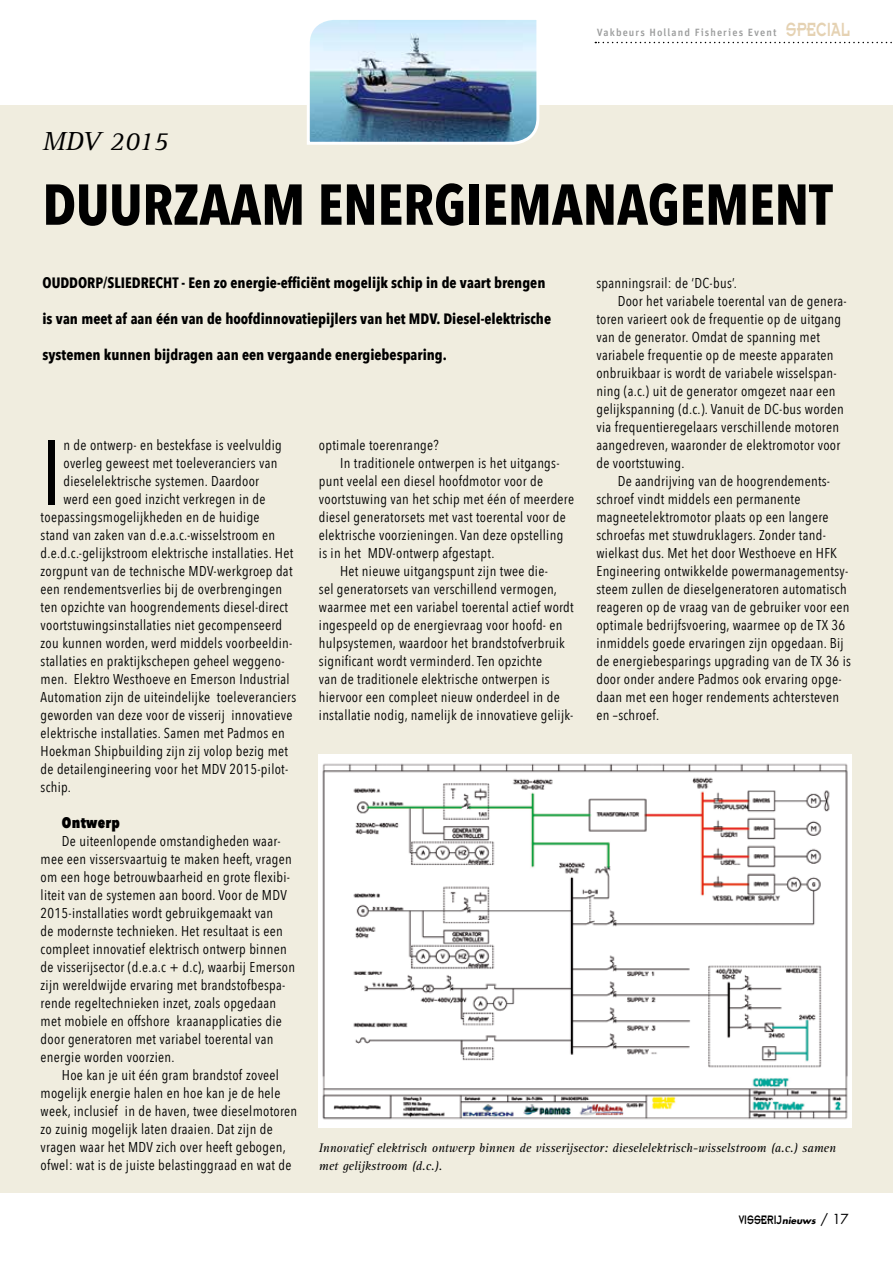
<style>
.page{position:relative;width:893px;height:1263px;background:#fff}
.page>*{position:absolute;margin:0;border:0;box-sizing:border-box;transform-origin:0 0}
.t1{font:90.45px "Avenir Next Condensed";color:#000}
.t2{font:700 57px "Avenir Next Condensed";color:#000}
.t3{font:italic 27px "Rotis Serif";color:#000}
.t4{font:700 15px "Avenir Next Condensed";color:#000}
.t5{font:800 15px "Avenir Next Condensed";color:#000}
.t6{font:14.25px/18px "Avenir Next Condensed";letter-spacing:.02em;color:#000}
.t7{font:13.5px "Insignia A";color:#000;scale:.75 1}
.t8{font:italic 12.75px/18px "Rotis Serif";color:#000}
.t9{font:500 10.5px "Unit Pro";letter-spacing:.1em;color:#9c9d9d}
.t10{font:italic 700 9px "Futura";color:#000}
.s1{font-family:"Insignia A";font-weight:400;font-size:21px;color:#e5d2b3}
.s2{font-family:"Insignia A";font-weight:400;font-style:normal;font-size:13.5px}
.s3{font-weight:400;font-style:normal;font-size:13.5px}
</style>
<div class="page">
<svg style="left:595px;top:42px;width:297px;height:1px"></svg>
<div style="left:0;top:105px;width:893px;height:1088px;background:#f0eddf"></div>
<img style="left:319px;top:754px;width:533px;height:374px">
<img style="left:307px;top:20px;width:233px;height:125px">
<p class="t9" style="left:597px;top:26px;width:255px">Vakbeurs Holland Fisheries Event <span class="s1">SPECIAL</span></p>
<h3 class="t3" style="left:43px;top:126px;width:127px">MDV 2015</h3>
<h2 class="t2" style="left:43px;top:170px;width:421px">Duu rzaam ene rgiem</h2>
<h2 class="t2" style="left:552px;top:170px;width:129px">anagemen</h2>
<h2 class="t2" style="left:809px;top:170px;width:25px">t</h2>
<p class="t4" style="left:43px;top:274px;width:504px">OUDDORP/SLIEDRECHT - Een zo energie-efficiënt mogelijk schip in de vaart brengen</p>
<p class="t4" style="left:43px;top:310px;width:510px">is van meet af aan één van de hoofdinnovatiepijlers van het MDV. Diesel-elektrische</p>
<p class="t4" style="left:43px;top:346px;width:406px">systemen kunnen bijdragen aan een vergaande energiebesparing.</p>
<p class="t6" style="left:596px;top:273px;width:142px">spanningsrail: de ‘DC-bus’.</p>
<p class="t6" style="left:618px;top:291px;width:231px">Door het variabele toerental van de genera-</p>
<p class="t6" style="left:596px;top:309px;width:246px">toren varieert ook de frequentie op de uitgang</p>
<p class="t6" style="left:596px;top:327px;width:225px">van de generator. Omdat de spanning met</p>
<p class="t6" style="left:596px;top:345px;width:239px">variabele frequentie op de meeste apparaten</p>
<p class="t6" style="left:596px;top:363px;width:242px">onbruikbaar is wordt de variabele wisselspan-</p>
<p class="t6" style="left:596px;top:381px;width:240px">ning (a.c.) uit de generator omgezet naar een</p>
<p class="t6" style="left:596px;top:399px;width:249px">gelijkspanning (d.c.). Vanuit de DC-bus worden</p>
<p class="t6" style="left:596px;top:417px;width:244px">via frequentieregelaars verschillende motoren</p>
<p class="t6" style="left:596px;top:435px;width:245px">aangedreven, waaronder de elektromotor voor</p>
<p class="t6" style="left:596px;top:453px;width:90px">de voortstuwing.</p>
<p class="t6" style="left:618px;top:471px;width:214px">De aandrijving van de hoogrendements-</p>
<p class="t6" style="left:596px;top:489px;width:205px">schroef vindt middels een permanente</p>
<p class="t6" style="left:596px;top:507px;width:234px">magneetelektromotor plaats op een langere</p>
<p class="t6" style="left:596px;top:525px;width:231px">schroefas met stuwdruklagers. Zonder tand-</p>
<p class="t6" style="left:596px;top:543px;width:242px">wielkast dus. Met het door Westhoeve en HFK</p>
<p class="t6" style="left:596px;top:561px;width:253px">Engineering ontwikkelde powermanagementsy-</p>
<p class="t6" style="left:596px;top:579px;width:252px">steem zullen de dieselgeneratoren automatisch</p>
<p class="t6" style="left:596px;top:597px;width:255px">reageren op de vraag van de gebruiker voor een</p>
<p class="t6" style="left:596px;top:615px;width:250px">optimale bedrijfsvoering, waarmee op de TX 36</p>
<p class="t6" style="left:596px;top:633px;width:249px">inmiddels goede ervaringen zijn opgedaan. Bij</p>
<p class="t6" style="left:596px;top:651px;width:256px">de energiebesparings upgrading van de TX 36 is</p>
<p class="t6" style="left:596px;top:669px;width:247px">door onder andere Padmos ook ervaring opge-</p>
<p class="t6" style="left:596px;top:687px;width:244px">daan met een hoger rendements achtersteven</p>
<p class="t6" style="left:596px;top:705px;width:64px">en –schroef.</p>
<h1 class="t1" style="left:41px;top:395px;width:23px">I</h1>
<p class="t6" style="left:63px;top:435px;width:220px">n de ontwerp- en bestekfase is veelvuldig</p>
<p class="t6" style="left:319px;top:435px;width:121px">optimale toerenrange?</p>
<p class="t6" style="left:340px;top:453px;width:221px">In traditionele ontwerpen is het uitgangs-</p>
<p class="t6" style="left:319px;top:471px;width:226px">punt veelal een diesel hoofdmotor voor de</p>
<p class="t6" style="left:319px;top:489px;width:257px">voortstuwing van het schip met één of meerdere</p>
<p class="t6" style="left:319px;top:507px;width:248px">diesel generatorsets met vast toerental voor de</p>
<p class="t6" style="left:319px;top:525px;width:246px">elektrische voorzieningen. Van deze opstelling</p>
<p class="t6" style="left:319px;top:543px;width:177px">is in het MDV-ontwerp afgestapt.</p>
<p class="t6" style="left:340px;top:561px;width:209px">Het nieuwe uitgangspunt zijn twee die-</p>
<p class="t6" style="left:319px;top:579px;width:240px">sel generatorsets van verschillend vermogen,</p>
<p class="t6" style="left:319px;top:597px;width:256px">waarmee met een variabel toerental actief wordt</p>
<p class="t6" style="left:319px;top:615px;width:245px">ingespeeld op de energievraag voor hoofd- en</p>
<p class="t6" style="left:319px;top:633px;width:248px">hulpsystemen, waardoor het brandstofverbruik</p>
<p class="t6" style="left:319px;top:651px;width:225px">significant wordt verminderd. Ten opzichte</p>
<p class="t6" style="left:319px;top:669px;width:232px">van de traditionele elektrische ontwerpen is</p>
<p class="t6" style="left:319px;top:687px;width:242px">hiervoor een compleet nieuw onderdeel in de</p>
<p class="t6" style="left:319px;top:705px;width:256px">installatie nodig, namelijk de innovatieve gelijk-</p>
<p class="t6" style="left:63px;top:453px;width:216px">overleg geweest met toeleveranciers van</p>
<p class="t6" style="left:63px;top:471px;width:197px">dieselelektrische systemen. Daardoor</p>
<p class="t6" style="left:63px;top:489px;width:204px">werd een goed inzicht verkregen in de</p>
<p class="t6" style="left:41px;top:507px;width:221px">toepassingsmogelijkheden en de huidige</p>
<p class="t6" style="left:41px;top:525px;width:236px">stand van zaken van d.e.a.c.-wisselstroom en</p>
<p class="t6" style="left:41px;top:543px;width:254px">d.e.d.c.-gelijkstroom elektrische installaties. Het</p>
<p class="t6" style="left:41px;top:561px;width:253px">zorgpunt van de technische MDV-werkgroep dat</p>
<p class="t6" style="left:41px;top:579px;width:243px">een rendementsverlies bij de overbrengingen</p>
<p class="t6" style="left:41px;top:597px;width:249px">ten opzichte van hoogrendements diesel-direct</p>
<p class="t6" style="left:41px;top:615px;width:243px">voortstuwingsinstallaties niet gecompenseerd</p>
<p class="t6" style="left:41px;top:633px;width:253px">zou kunnen worden, werd middels voorbeeldin-</p>
<p class="t6" style="left:41px;top:651px;width:245px">stallaties en praktijkschepen geheel weggeno-</p>
<p class="t6" style="left:41px;top:669px;width:251px">men. Elektro Westhoeve en Emerson Industrial</p>
<p class="t6" style="left:41px;top:687px;width:257px">Automation zijn de uiteindelijke toeleveranciers</p>
<p class="t6" style="left:41px;top:705px;width:253px">geworden van deze voor de visserij innovatieve</p>
<p class="t6" style="left:41px;top:723px;width:246px">elektrische installaties. Samen met Padmos en</p>
<p class="t6" style="left:41px;top:741px;width:249px">Hoekman Shipbuilding zijn zij volop bezig met</p>
<p class="t6" style="left:41px;top:759px;width:249px">de detailengineering voor het MDV 2015-pilot-</p>
<p class="t6" style="left:41px;top:777px;width:32px">schip.</p>
<p class="t5" style="left:62px;top:813px;width:60px">Ontwerp</p>
<p class="t6" style="left:41px;top:831px;width:256px;text-indent:21px">De uiteenlopende omstandigheden waar&shy;mee een vissersvaartuig te maken heeft, vragen om een hoge betrouwbaarheid en grote flexibi&shy;liteit van de systemen aan boord. Voor de MDV 2015-installaties wordt gebruikgemaakt van<br>de modernste technieken. Het resultaat is een compleet innovatief elektrisch ontwerp binnen de visserijsector (d.e.a.c + d.c), waarbij Emerson zijn wereldwijde ervaring met brandstofbespa&shy;rende regeltechnieken inzet, zoals opgedaan met mobiele en offshore kraanapplicaties die door generatoren met variabel toerental van energie worden voorzien.</p>
<p class="t6" style="left:41px;top:1065px;width:258px;text-indent:21px">Hoe kan je uit één gram brandstof zoveel mogelijk energie halen en hoe kan je de hele week, inclusief in de haven, twee dieselmotoren zo zuinig mogelijk laten draaien. Dat zijn de vragen waar het MDV zich over heeft gebogen, ofwel: wat is de juiste belastinggraad en wat de</p>
<p class="t8" style="left:319px;top:1139px;width:518px">Innovatief elektrisch ontwerp binnen de visserijsector: dieselelektrisch-wisselstroom (a.c.) samen met gelijkstroom (d.c.).</p>
<p class="t7" style="left:739px;top:1213px;width:16px">VISSE</p>
<p class="t10" style="left:767px;top:1215px;width:83px"><span class="s2">RIJ</span>nieuws <span class="s3">/ 17</span></p>
</div>
